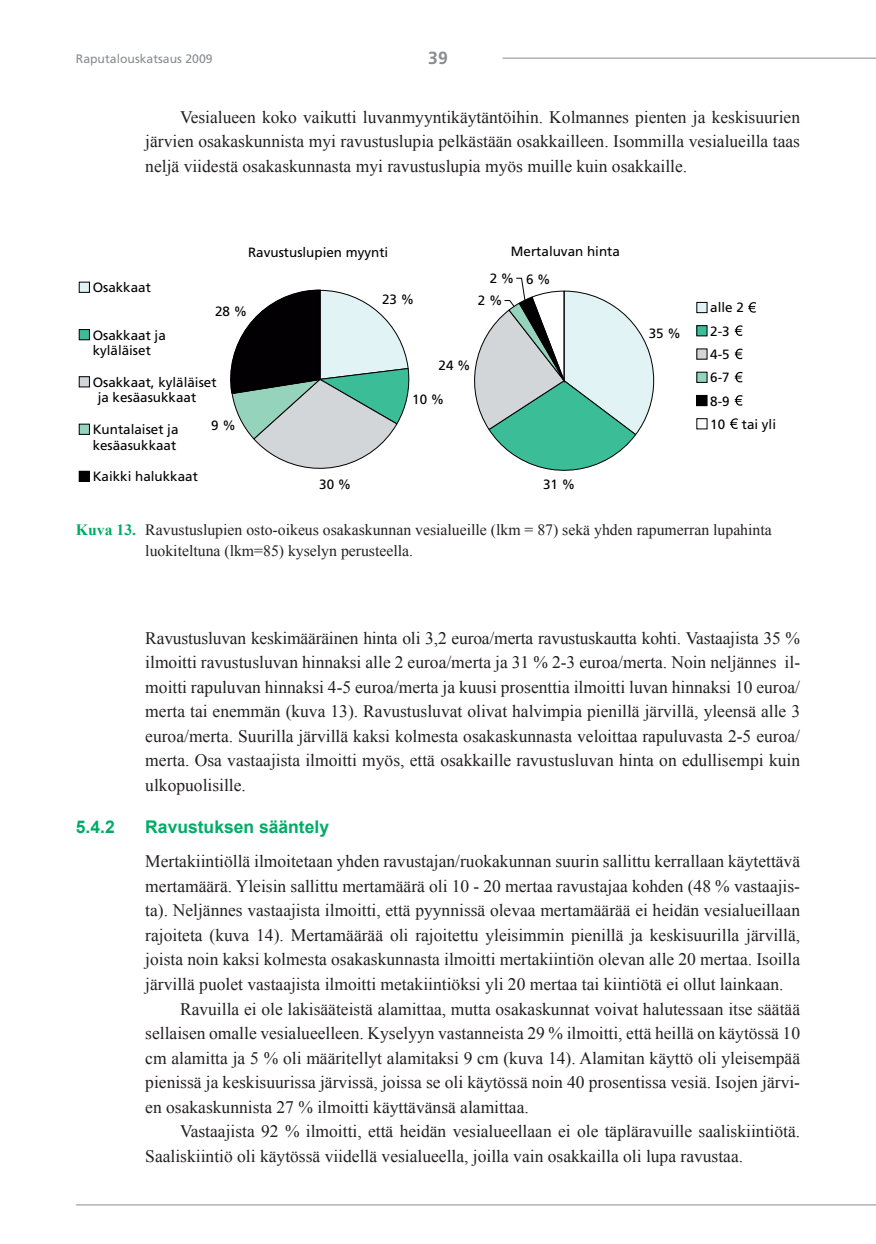
<style>
.page{position:relative;width:876px;height:1244px;background:#fff}
.page>*{position:absolute;margin:0;border:0;box-sizing:border-box;transform-origin:0 0}
.t1{font:17.5px/24.5px "Times New Roman";color:#231f20;text-align:justify}
.t2{font:700 17.5px "Arial";color:#00ab66}
.t3{font:700 17.5px "Frutiger LT Std";color:#8a8c8f}
.t4{font:15.75px/21px "Times New Roman";color:#231f20}
.t5{font:13.47px/23.3px "Frutiger";color:#000}
.t6{font:12.25px "Frutiger LT Std";color:#8a8c8f}
.s1{font-weight:700;color:#00ab66}
</style>
<div class="page">
<hr style="left:76px;top:1204px;width:800px;height:1px;background:#8a8c8f">
<hr style="left:502px;top:58px;width:374px;height:1px;background:#8a8c8f">
<svg style="left:230px;top:289px;width:180px;height:180px"></svg>
<div style="left:79px;top:282px;width:10px;height:10px;background:#e1f3f5"></div>
<div style="left:79px;top:282px;width:11px;height:11px;border:1px solid #020002"></div>
<div style="left:79px;top:329px;width:10px;height:11px;background:#3bbd98"></div>
<div style="left:79px;top:329px;width:11px;height:11px;border:1px solid #020002"></div>
<div style="left:79px;top:376px;width:10px;height:11px;background:#d3d6d9"></div>
<div style="left:79px;top:376px;width:11px;height:11px;border:1px solid #020002"></div>
<div style="left:79px;top:424px;width:10px;height:10px;background:#96d3bc"></div>
<div style="left:79px;top:423px;width:11px;height:11px;border:1px solid #020002"></div>
<div style="left:79px;top:471px;width:10px;height:10px;background:#020002"></div>
<div style="left:79px;top:470px;width:11px;height:12px;border:1px solid #020002"></div>
<svg style="left:474px;top:278px;width:180px;height:193px"></svg>
<div style="left:697px;top:302px;width:10px;height:10px;background:#e1f3f5"></div>
<div style="left:696px;top:302px;width:11px;height:11px;border:1px solid #020002"></div>
<svg style="left:748px;top:302px;width:8px;height:10px"></svg>
<div style="left:697px;top:325px;width:10px;height:11px;background:#3bbd98"></div>
<div style="left:696px;top:325px;width:11px;height:11px;border:1px solid #020002"></div>
<svg style="left:735px;top:325px;width:8px;height:11px"></svg>
<div style="left:697px;top:349px;width:10px;height:10px;background:#d3d6d9"></div>
<svg style="left:735px;top:348px;width:8px;height:11px"></svg>
<div style="left:697px;top:372px;width:10px;height:10px;background:#96d3bc"></div>
<div style="left:696px;top:371px;width:11px;height:12px;border:1px solid #020002"></div>
<svg style="left:735px;top:372px;width:8px;height:10px"></svg>
<div style="left:697px;top:395px;width:10px;height:10px;background:#020002"></div>
<div style="left:696px;top:395px;width:11px;height:11px;border:1px solid #020002"></div>
<svg style="left:735px;top:395px;width:8px;height:10px"></svg>
<div style="left:696px;top:418px;width:11px;height:11px;border:1px solid #020002"></div>
<svg style="left:730px;top:418px;width:8px;height:11px"></svg>
<p class="t6" style="left:76px;top:51px;width:138px">Raputalouskatsaus 2009</p>
<p class="t3" style="left:428px;top:48px;width:21px">39</p>
<p class="t1" style="left:145px;top:104px;width:656px;text-indent:35px">Vesialueen koko vaikutti luvanmyyntikäytäntöihin. Kolmannes pienten ja keskisuurien järvien osakaskunnista myi ravustuslupia pelkästään osakkailleen. Isommilla vesialueilla taas neljä viidestä osakaskunnasta myi ravustuslupia myös muille kuin osakkaille.</p>
<p class="t5" style="left:248px;top:241px;width:142px">Ravustuslupien myynti</p>
<p class="t5" style="left:382px;top:287px;width:34px">23 %</p>
<p class="t5" style="left:93px;top:276px;width:60px">Osakkaat</p>
<p class="t5" style="left:93px;top:327px;width:75px;line-height:15.6px">Osakkaat ja kyläläiset</p>
<p class="t5" style="left:98px;top:374px;width:120px;line-height:15.6px;text-indent:-5px">Osakkaat, kyläläiset ja kesäasukkaat</p>
<p class="t5" style="left:93px;top:421px;width:87px;line-height:15.6px">Kuntalaiset ja kesäasukkaat</p>
<p class="t5" style="left:93px;top:465px;width:107px">Kaikki halukkaat</p>
<p class="t5" style="left:215px;top:299px;width:34px">28 %</p>
<p class="t5" style="left:439px;top:353px;width:34px">24 %</p>
<p class="t5" style="left:412px;top:387px;width:34px">10 %</p>
<p class="t5" style="left:211px;top:413px;width:26px">9 %</p>
<p class="t5" style="left:319px;top:472px;width:34px">30 %</p>
<p class="t5" style="left:511px;top:239px;width:110px">Mertaluvan hinta</p>
<p class="t5" style="left:490px;top:267px;width:62px">2 % 6 %</p>
<p class="t5" style="left:478px;top:288px;width:26px">2 %</p>
<p class="t5" style="left:543px;top:472px;width:34px">31 %</p>
<p class="t5" style="left:649px;top:321px;width:34px">35 %</p>
<p class="t5" style="left:710px;top:296px;width:67px">alle 2<br>2-3<br>4-5<br>6-7<br>8-9<br>10 tai yli</p>
<p class="t4" style="left:145px;top:518px;width:628px;text-indent:-69px"><span class="s1">Kuva 13.</span> Ravustuslupien osto-oikeus osakaskunnan vesialueille (lkm = 87) sekä yhden rapumerran lupahinta luokiteltuna (lkm=85) kyselyn perusteella.</p>
<p class="t1" style="left:145px;top:625px;width:656px">Ravustusluvan keskimääräinen hinta oli 3,2 euroa/merta ravustuskautta kohti. Vastaajista 35 % ilmoitti ravustusluvan hinnaksi alle 2 euroa/merta ja 31 % 2-3 euroa/merta. Noin neljännes il&shy;moitti rapuluvan hinnaksi 4-5 euroa/merta ja kuusi prosenttia ilmoitti luvan hinnaksi 10 euroa/ merta tai enemmän (kuva 13). Ravustusluvat olivat halvimpia pienillä järvillä, yleensä alle 3 euroa/merta. Suurilla järvillä kaksi kolmesta osakaskunnasta veloittaa rapuluvasta 2-5 euroa/ merta. Osa vastaajista ilmoitti myös, että osakkaille ravustusluvan hinta on edullisempi kuin ulkopuolisille.</p>
<p class="t2" style="left:76px;top:816px;width:40px">5.4.2</p>
<p class="t2" style="left:145px;top:816px;width:185px">Ravustuksen sääntely</p>
<p class="t1" style="left:145px;top:848px;width:656px">Mertakiintiöllä ilmoitetaan yhden ravustajan/ruokakunnan suurin sallittu kerrallaan käytettävä</p>
<p class="t1" style="left:145px;top:873px;width:656px">mertamäärä. Yleisin sallittu mertamäärä oli 10 - 20 mertaa ravustajaa kohden (48 % vastaajis-</p>
<p class="t1" style="left:145px;top:897px;width:656px">ta). Neljännes vastaajista ilmoitti, että pyynnissä olevaa mertamäärää ei heidän vesialueillaan</p>
<p class="t1" style="left:145px;top:922px;width:656px">rajoiteta (kuva 14). Mertamäärää oli rajoitettu yleisimmin pienillä ja keskisuurilla järvillä,</p>
<p class="t1" style="left:145px;top:946px;width:656px">joista noin kaksi kolmesta osakaskunnasta ilmoitti mertakiintiön olevan alle 20 mertaa. Isoilla</p>
<p class="t1" style="left:145px;top:971px;width:640px">järvillä puolet vastaajista ilmoitti metakiintiöksi yli 20 mertaa tai kiintiötä ei ollut lainkaan.</p>
<p class="t1" style="left:180px;top:995px;width:622px">Ravuilla ei ole lakisääteistä alamittaa, mutta osakaskunnat voivat halutessaan itse säätää</p>
<p class="t1" style="left:145px;top:1020px;width:656px">sellaisen omalle vesialueelleen. Kyselyyn vastanneista 29 % ilmoitti, että heillä on käytössä 10</p>
<p class="t1" style="left:145px;top:1044px;width:656px">cm alamitta ja 5 % oli määritellyt alamitaksi 9 cm (kuva 14). Alamitan käyttö oli yleisempää</p>
<p class="t1" style="left:145px;top:1069px;width:656px">pienissä ja keskisuurissa järvissä, joissa se oli käytössä noin 40 prosentissa vesiä. Isojen järvi-</p>
<p class="t1" style="left:145px;top:1093px;width:385px">en osakaskunnista 27 % ilmoitti käyttävänsä alamittaa.</p>
<p class="t1" style="left:180px;top:1118px;width:622px">Vastaajista 92 % ilmoitti, että heidän vesialueellaan ei ole täpläravuille saaliskiintiötä.</p>
<p class="t1" style="left:145px;top:1142px;width:599px">Saaliskiintiö oli käytössä viidellä vesialueella, joilla vain osakkailla oli lupa ravustaa.</p>
</div>
